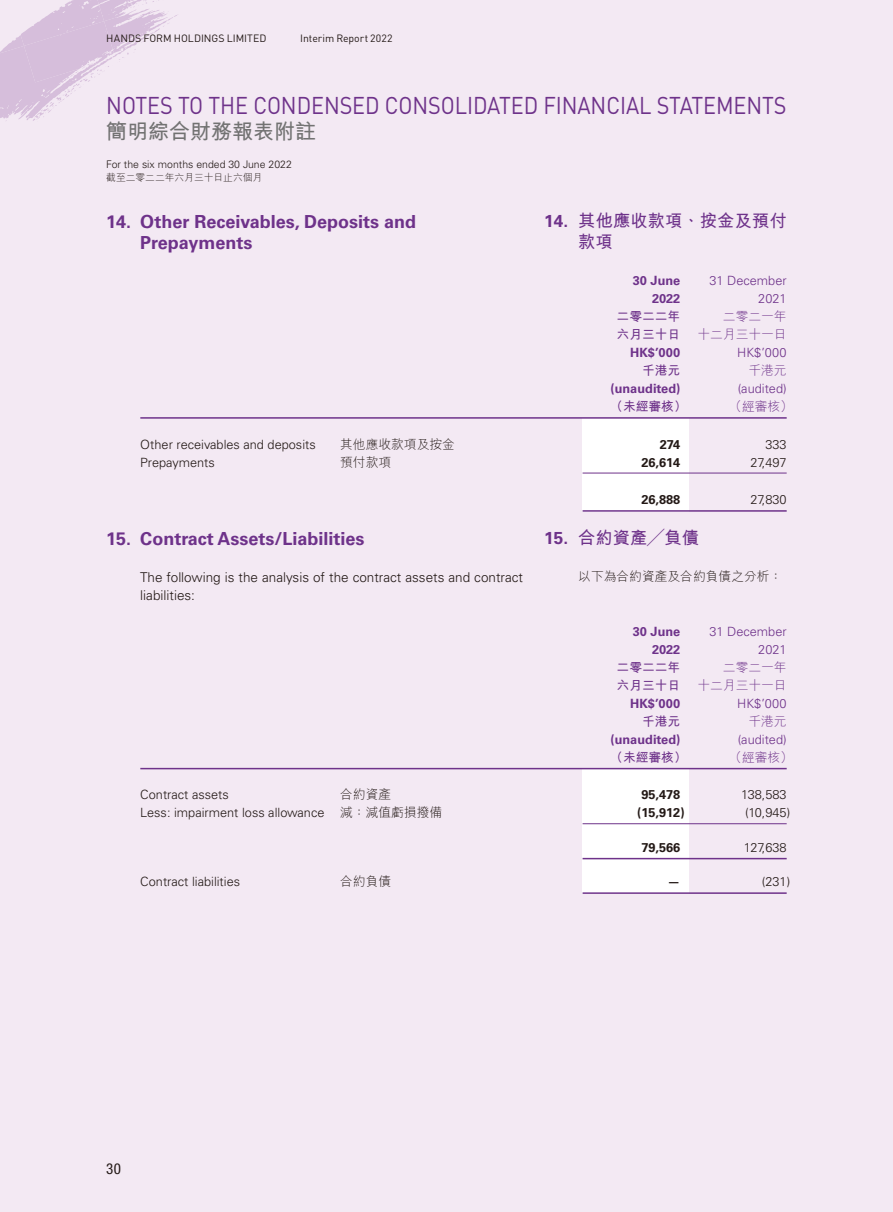
<style>
.page{position:relative;width:893px;height:1212px;background:#f3e9f3}
.page>*{position:absolute;margin:0;border:0;box-sizing:border-box;transform-origin:0 0}
.t1{font:24px "DIN";letter-spacing:-.005em;color:#6e328a;scale:.9 1}
.t2{font:700 21px "M Hei HK";color:#727272}
.t3{font:700 18px/21px "Univers LT Std";color:#6e328a}
.t4{font:700 17.25px/21px "M Hei HK";letter-spacing:.01em;color:#6e328a}
.t5{font:condensed 15px "Helvetica Neue LT Std";color:#231916}
.t6{font:300 13.5px/18px "Univers LT Std";color:#231916}
.t7{font:300 12.75px "Univers LT Std";color:#231916}
.t8{font:300 12.75px "Univers LT Std";color:#6e328a}
.t9{font:700 12.75px "Univers LT Std";color:#6e328a}
.t10{font:300 12.75px "M Hei HK";color:#6e328a}
.t11{font:700 12.75px "M Hei HK";color:#6e328a}
.t12{font:300 12.75px "M Hei HK";color:#231916}
.t13{font:700 12.75px "Univers LT Std";color:#231916}
.t14{font:10.5px "DIN Pro";letter-spacing:-.005em;color:#231916}
.t15{font:300 10.5px "Univers LT Std";color:#231916}
.t16{font:300 9.75px "M Hei HK";color:#231916}
.s1{font-family:"M Hei HK"}
.s2{font-family:"Univers LT Std"}
</style>
<div class="page">
<svg style="left:0;top:0;width:177px;height:121px"></svg>
<div style="left:583px;top:768px;width:106px;height:125px;background:#fff"></div>
<div style="left:583px;top:418px;width:106px;height:93px;background:#fff"></div>
<hr style="left:140px;top:417px;width:647px;height:2px;background:#6e328a">
<hr style="left:583px;top:473px;width:204px;height:1px;background:#6e328a">
<hr style="left:583px;top:510px;width:204px;height:2px;background:#6e328a">
<hr style="left:140px;top:768px;width:647px;height:1px;background:#6e328a">
<hr style="left:583px;top:823px;width:204px;height:1px;background:#6e328a">
<hr style="left:583px;top:858px;width:204px;height:1px;background:#6e328a">
<hr style="left:583px;top:892px;width:204px;height:2px;background:#6e328a">
<p class="t14" style="left:106px;top:31px;width:162px">HANDS FORM HOLDINGS LIMITED</p>
<p class="t14" style="left:300px;top:31px;width:94px">Interim Report 2022</p>
<h1 class="t1" style="left:106px;top:90px;width:757px">NOTES TO THE CONDENSED CONSOLIDATED FINANCIAL STATEMENTS</h1>
<h2 class="t2" style="left:106px;top:116px;width:211px">簡明綜合財務報表附註</h2>
<p class="t15" style="left:106px;top:158px;width:187px">For the six months ended 30 June 2022</p>
<p class="t16" style="left:106px;top:172px;width:157px">截至二零二二年六月三十日止六個月</p>
<h3 class="t3" style="left:140px;top:211px;width:277px;text-indent:-34px">14. Other Receivables, Deposits and<br>Prepayments</h3>
<p class="t9" style="left:633px;top:273px;width:49px">30 June</p>
<p class="t8" style="left:709px;top:273px;width:79px">31 December</p>
<p class="t9" style="left:652px;top:291px;width:30px">2022</p>
<p class="t8" style="left:758px;top:291px;width:30px">2021</p>
<p class="t11" style="left:617px;top:307px;width:65px">二零二二年</p>
<p class="t10" style="left:723px;top:310px;width:65px">二零二一年</p>
<p class="t11" style="left:617px;top:325px;width:65px">六月三十日</p>
<p class="t10" style="left:697px;top:328px;width:91px">十二月三十一日</p>
<p class="t9" style="left:630px;top:345px;width:52px">HK$’000</p>
<p class="t8" style="left:737px;top:345px;width:51px">HK$’000</p>
<p class="t11" style="left:642px;top:361px;width:40px">千港元</p>
<p class="t10" style="left:748px;top:364px;width:40px">千港元</p>
<p class="t9" style="left:610px;top:381px;width:71px">(unaudited)</p>
<p class="t8" style="left:738px;top:381px;width:50px">(audited)</p>
<p class="t11" style="left:610px;top:397px;width:78px">（未經審核）</p>
<p class="t10" style="left:729px;top:400px;width:65px">（經審核）</p>
<p class="t7" style="left:140px;top:436px;width:177px">Other receivables and deposits</p>
<p class="t12" style="left:340px;top:437px;width:116px">其他應收款項及按金</p>
<p class="t13" style="left:660px;top:437px;width:22px">274</p>
<p class="t7" style="left:765px;top:436px;width:23px">333</p>
<p class="t7" style="left:140px;top:454px;width:76px">Prepayments</p>
<p class="t12" style="left:340px;top:455px;width:52px">預付款項</p>
<p class="t13" style="left:641px;top:455px;width:40px">26,614</p>
<p class="t7" style="left:750px;top:454px;width:38px">27,497</p>
<p class="t13" style="left:641px;top:492px;width:40px">26,888</p>
<p class="t7" style="left:750px;top:492px;width:38px">27,830</p>
<h3 class="t3" style="left:106px;top:528px;width:260px">15. Contract Assets/Liabilities</h3>
<p class="t6" style="left:140px;top:568px;width:384px">The following is the analysis of the contract assets and contract liabilities:</p>
<p class="t9" style="left:633px;top:624px;width:49px">30 June</p>
<p class="t8" style="left:709px;top:624px;width:79px">31 December</p>
<p class="t9" style="left:652px;top:642px;width:30px">2022</p>
<p class="t8" style="left:758px;top:642px;width:30px">2021</p>
<p class="t11" style="left:617px;top:658px;width:65px">二零二二年</p>
<p class="t10" style="left:723px;top:661px;width:65px">二零二一年</p>
<p class="t11" style="left:617px;top:676px;width:65px">六月三十日</p>
<p class="t10" style="left:697px;top:679px;width:91px">十二月三十一日</p>
<p class="t9" style="left:630px;top:696px;width:52px">HK$’000</p>
<p class="t8" style="left:737px;top:696px;width:51px">HK$’000</p>
<p class="t11" style="left:642px;top:712px;width:40px">千港元</p>
<p class="t10" style="left:748px;top:715px;width:40px">千港元</p>
<p class="t9" style="left:610px;top:732px;width:71px">(unaudited)</p>
<p class="t8" style="left:738px;top:732px;width:50px">(audited)</p>
<p class="t11" style="left:610px;top:748px;width:78px">（未經審核）</p>
<p class="t10" style="left:729px;top:751px;width:65px">（經審核）</p>
<p class="t7" style="left:140px;top:787px;width:90px">Contract assets</p>
<p class="t12" style="left:340px;top:788px;width:52px">合約資產</p>
<p class="t13" style="left:641px;top:787px;width:40px">95,478</p>
<p class="t7" style="left:741px;top:787px;width:47px">138,583</p>
<p class="t7" style="left:140px;top:805px;width:303px">Less: impairment loss allowance <span class="s1">減：減值虧損撥備</span></p>
<p class="t13" style="left:637px;top:805px;width:49px">(15,912)</p>
<p class="t7" style="left:745px;top:805px;width:47px">(10,945)</p>
<p class="t13" style="left:641px;top:840px;width:40px">79,566</p>
<p class="t7" style="left:744px;top:840px;width:44px">127,638</p>
<p class="t7" style="left:140px;top:874px;width:101px">Contract liabilities</p>
<p class="t12" style="left:340px;top:875px;width:52px">合約負債</p>
<p class="t13" style="left:668px;top:874px;width:14px">—</p>
<p class="t7" style="left:762px;top:874px;width:30px">(231)</p>
<h3 class="t4" style="left:578px;top:208px;width:210px;text-indent:-34px"><span class="s2">14.</span> 其他應收款項、按金及預付款項</h3>
<h3 class="t4" style="left:544px;top:525px;width:156px"><span class="s2">15.</span> 合約資產╱負債</h3>
<p class="t12" style="left:578px;top:570px;width:206px">以下為合約資產及合約負債之分析：</p>
<p class="t5" style="left:106px;top:1160px;width:16px">30</p>
</div>
